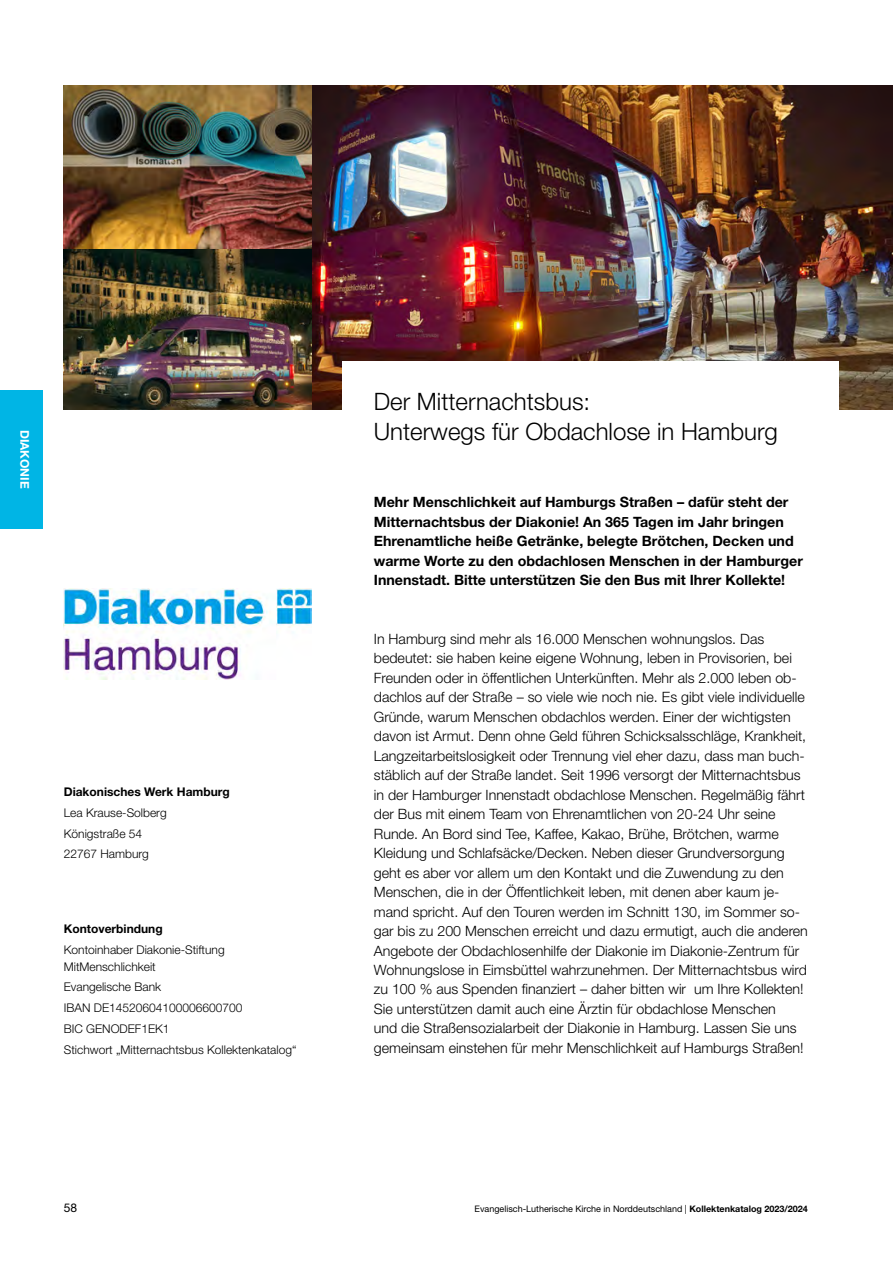
<style>
.page{position:relative;width:893px;height:1263px;background:#fff}
.page>*{position:absolute;margin:0;border:0;box-sizing:border-box;transform-origin:0 0}
.t1{font:300 24px/30px "Helvetica Neue";color:#000}
.t2{font:300 14.25px/19.5px "Helvetica Neue";color:#000}
.t3{font:700 14.25px/19.5px "Helvetica Neue";color:#000}
.t4{font:300 12px/20.7px "Helvetica Neue";color:#000}
.t5{font:700 12px "Helvetica Neue";color:#000}
.t6{font:700 12px "Helvetica Neue";color:#fff}
.t7{font:12px "Helvetica Neue";color:#000}
.t8{font:9px "Helvetica Neue";color:#000}
.s1{font-weight:700}
</style>
<div class="page">
<div style="left:0;top:390px;width:43px;height:138px;background:#00b5e5"></div>
<img style="left:64px;top:85px;width:829px;height:325px">
<img style="left:64px;top:589px;width:248px;height:91px">
<div style="left:343px;top:361px;width:496px;height:108px;background:#fff"></div>
<p class="t6" style="left:32px;top:430px;width:60px;rotate:90deg">DIAKONIE</p>
<p class="t5" style="left:64px;top:784px;width:168px">Diakonisches Werk Hamburg</p>
<p class="t4" style="left:64px;top:802px;width:104px">Lea Krause-Solberg<br>Königstraße 54<br>22767 Hamburg</p>
<p class="t5" style="left:64px;top:922px;width:100px">Kontoverbindung</p>
<p class="t4" style="left:64px;top:941px;width:162px;line-height:16.5px">Kontoinhaber Diakonie-Stiftung<br>MitMenschlichkeit</p>
<p class="t4" style="left:64px;top:976px;width:234px">Evangelische Bank<br>IBAN DE14520604100006600700<br>BIC GENODEF1EK1<br>Stichwort „Mitternachtsbus Kollektenkatalog“</p>
<h1 class="t1" style="left:374px;top:385px;width:406px">Der Mitternachtsbus:<br>Unterwegs für Obdachlose in Hamburg</h1>
<p class="t3" style="left:374px;top:492px;width:431px">Mehr Menschlichkeit auf Hamburgs Straßen – dafür steht der Mitternachtsbus der Diakonie! An 365 Tagen im Jahr bringen Ehrenamtliche heiße Getränke, belegte Brötchen, Decken und warme Worte zu den obdachlosen Menschen in der Hamburger Innenstadt. Bitte unterstützen Sie den Bus mit Ihrer Kollekte!</p>
<p class="t2" style="left:374px;top:628px;width:436px">In Hamburg sind mehr als 16.000 Menschen wohnungslos. Das bedeutet: sie haben keine eigene Wohnung, leben in Provisorien, bei Freunden oder in öffentlichen Unterkünften. Mehr als 2.000 leben ob&shy;dachlos auf der Straße – so viele wie noch nie. Es gibt viele individuelle Gründe, warum Menschen obdachlos werden. Einer der wichtigsten davon ist Armut. Denn ohne Geld führen Schicksalsschläge, Krankheit, Langzeitarbeitslosigkeit oder Trennung viel eher dazu, dass man buch&shy;stäblich auf der Straße landet. Seit 1996 versorgt der Mitternachtsbus in der Hamburger Innenstadt obdachlose Menschen. Regelmäßig fährt der Bus mit einem Team von Ehrenamtlichen von 20-24 Uhr seine Runde. An Bord sind Tee, Kaffee, Kakao, Brühe, Brötchen, warme Kleidung und Schlafsäcke/Decken. Neben dieser Grundversorgung geht es aber vor allem um den Kontakt und die Zuwendung zu den Menschen, die in der Öffentlichkeit leben, mit denen aber kaum je&shy;mand spricht. Auf den Touren werden im Schnitt 130, im Sommer so&shy;gar bis zu 200 Menschen erreicht und dazu ermutigt, auch die anderen Angebote der Obdachlosenhilfe der Diakonie im Diakonie-Zentrum für Wohnungslose in Eimsbüttel wahrzunehmen. Der Mitternachtsbus wird zu 100 % aus Spenden finanziert – daher bitten wir um Ihre Kollekten!<br>Sie unterstützen damit auch eine Ärztin für obdachlose Menschen<br>und die Straßensozialarbeit der Diakonie in Hamburg. Lassen Sie uns gemeinsam einstehen für mehr Menschlichkeit auf Hamburgs Straßen!</p>
<p class="t7" style="left:64px;top:1200px;width:15px">58</p>
<p class="t8" style="left:474px;top:1203px;width:335px">Evangelisch-Lutherische Kirche in Norddeutschland | <span class="s1">Kollektenkatalog 2023/2024</span></p>
</div>
